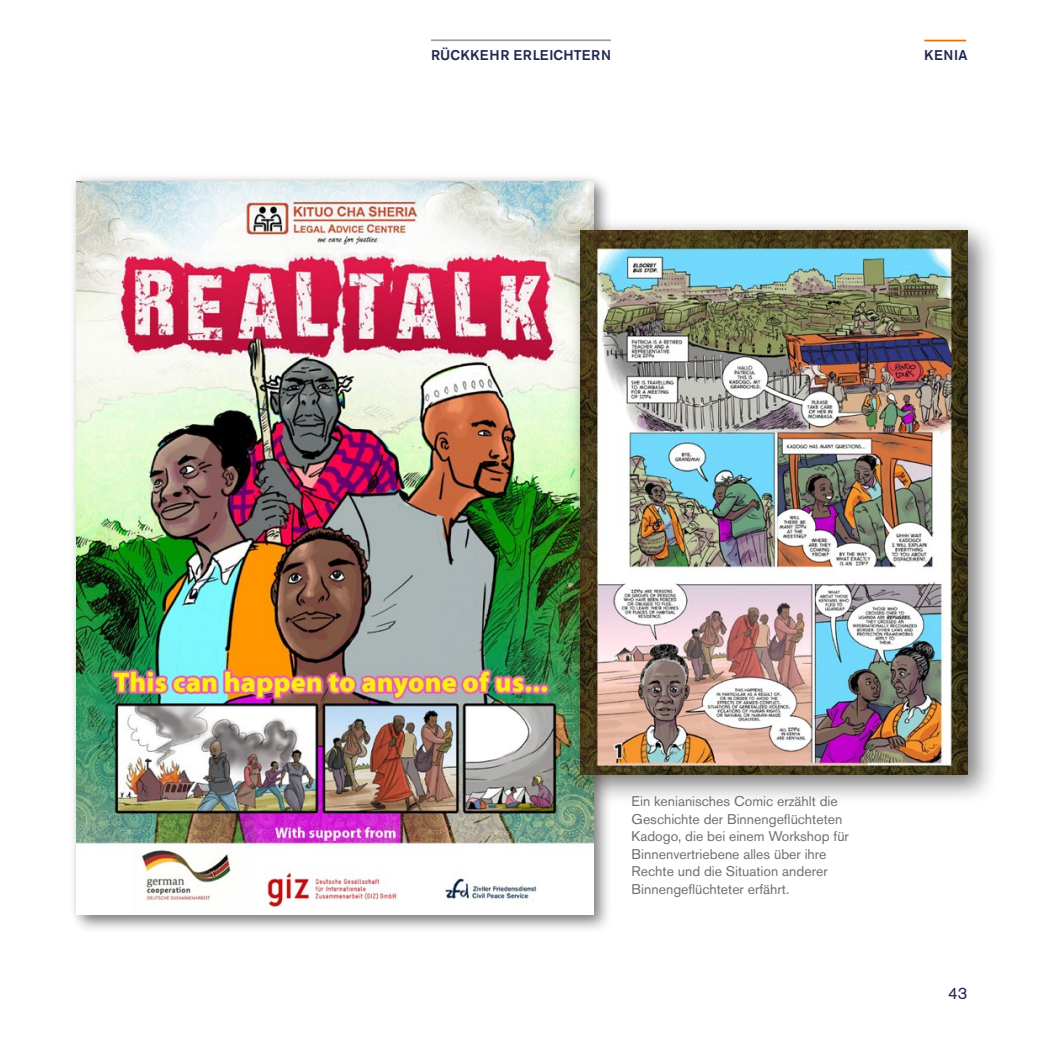
<style>
.page{position:relative;width:1042px;height:1042px;background:#fff}
.page>*{position:absolute;margin:0;border:0;box-sizing:border-box;transform-origin:0 0}
.t1{font:16.62px "Akzidenz Grotesk Pro";color:#20284f}
.t2{font:14px/17.5px "Akzidenz Grotesk Pro";color:#706f6f}
.t3{font:500 14px "Akzidenz Grotesk Pro";letter-spacing:.03em;color:#20284f}
</style>
<div class="page">
<hr style="left:924px;top:40px;width:42px;height:1px;background:#ed6d05">
<hr style="left:431px;top:39px;width:180px;height:2px;background:#9d9d9c">
<div style="left:67px;top:172px;width:536px;height:752px;background:#000;opacity:.15"></div>
<img style="left:77px;top:181px;width:516px;height:733px">
<div style="left:571px;top:221px;width:428px;height:585px;background:#000;opacity:.45"></div>
<div style="left:565px;top:214px;width:418px;height:576px;background:#000;opacity:.15"></div>
<img style="left:581px;top:230px;width:386px;height:544px">
<p class="t3" style="left:431px;top:46px;width:181px">RÜCKKEHR ERLEICHTERN</p>
<p class="t3" style="left:924px;top:46px;width:45px">KENIA</p>
<p class="t2" style="left:631px;top:792px;width:219px">Ein kenianisches Comic erzählt die Geschichte der Binnengeflüchteten Kadogo, die bei einem Workshop für Binnenvertriebene alles über ihre Rechte und die Situation anderer Binnengeflüchteter erfährt.</p>
<p class="t1" style="left:948px;top:982px;width:21px">43</p>
</div>
